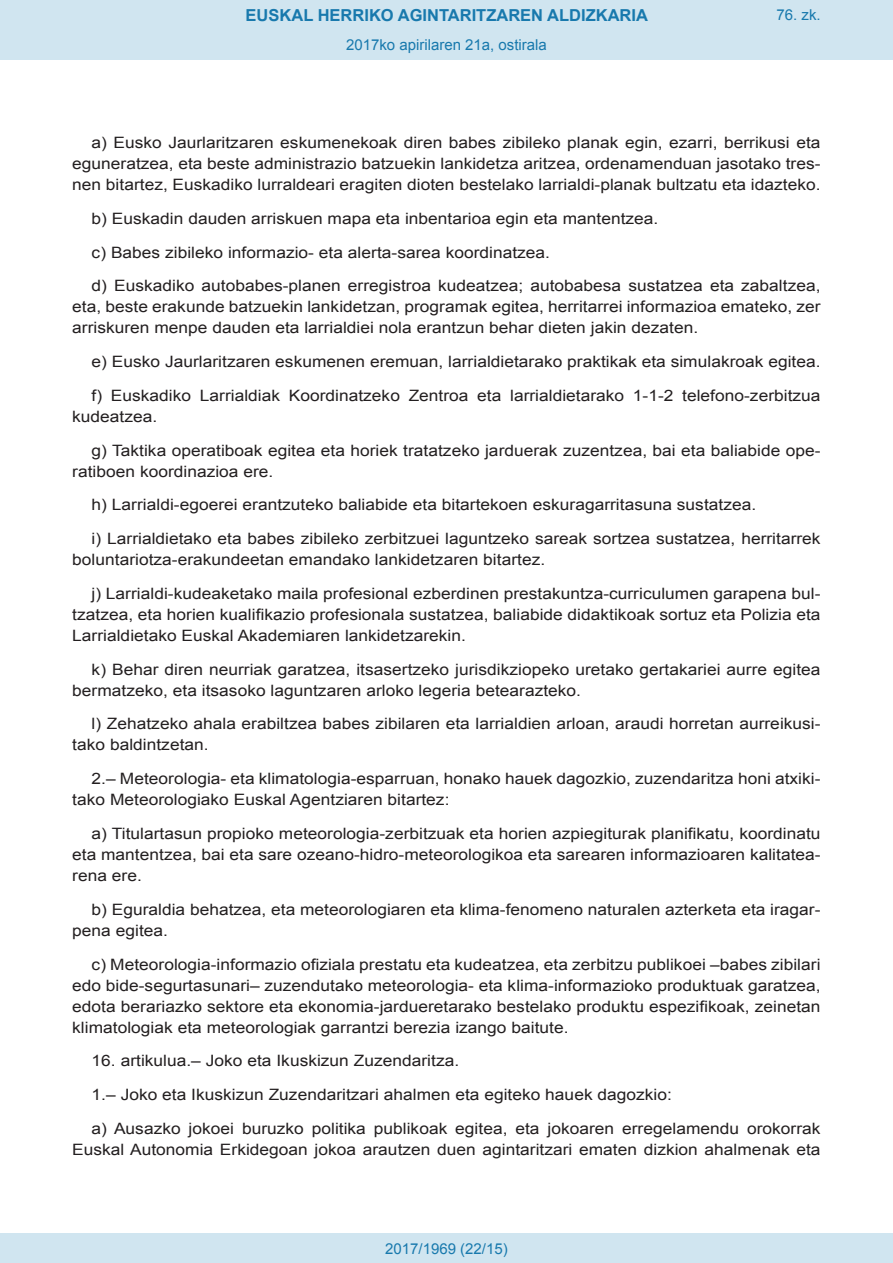
<style>
.page{position:relative;width:893px;height:1263px;background:#fff}
.page>*{position:absolute;margin:0;border:0;box-sizing:border-box;transform-origin:0 0}
.t1{font:700 16.5px "Arial";color:#1879ad}
.BOPVDetalle{font:15.6px/21px "Arial";color:#231f20;scale:1.11 1}
.Paginacion_Centro{font:15px "Arial";color:#1879ad}
</style>
<div class="page">
<div style="left:0;top:0;width:893px;height:60px;background:#d0e5f0"></div>
<div style="left:0;top:1233px;width:893px;height:30px;background:#d0e5f0"></div>
<p class="t1" style="left:246px;top:4px;width:404px">EUSKAL HERRIKO AGINTARITZAREN ALDIZKARIA</p>
<p class="Paginacion_Centro" style="left:346px;top:35px;width:202px">2017ko apirilaren 21a, ostirala</p>
<p class="Paginacion_Centro" style="left:776px;top:5px;width:46px">76. zk.</p>
<p class="BOPVDetalle" style="left:72px;top:132px;width:676px;text-align:justify;text-indent:19px">a) Eusko Jaurlaritzaren eskumenekoak diren babes zibileko planak egin, ezarri, berrikusi eta eguneratzea, eta beste administrazio batzuekin lankidetza aritzea, ordenamenduan jasotako tres&shy;nen bitartez, Euskadiko lurraldeari eragiten dioten bestelako larrialdi-planak bultzatu eta idazteko.</p>
<p class="BOPVDetalle" style="left:92px;top:208px;width:512px">b) Euskadin dauden arriskuen mapa eta inbentarioa egin eta mantentzea.</p>
<p class="BOPVDetalle" style="left:92px;top:242px;width:415px">c) Babes zibileko informazio- eta alerta-sarea koordinatzea.</p>
<p class="BOPVDetalle" style="left:72px;top:276px;width:676px;text-align:justify;text-indent:19px">d) Euskadiko autobabes-planen erregistroa kudeatzea; autobabesa sustatzea eta zabaltzea, eta, beste erakunde batzuekin lankidetzan, programak egitea, herritarrei informazioa emateko, zer arriskuren menpe dauden eta larrialdiei nola erantzun behar dieten jakin dezaten.</p>
<p class="BOPVDetalle" style="left:92px;top:351px;width:658px">e) Eusko Jaurlaritzaren eskumenen eremuan, larrialdietarako praktikak eta simulakroak egitea.</p>
<p class="BOPVDetalle" style="left:72px;top:385px;width:676px;text-indent:19px">f) Euskadiko Larrialdiak Koordinatzeko Zentroa eta larrialdietarako 1-1-2 telefono-zerbitzua kudeatzea.</p>
<p class="BOPVDetalle" style="left:72px;top:440px;width:676px;text-indent:19px">g) Taktika operatiboak egitea eta horiek tratatzeko jarduerak zuzentzea, bai eta baliabide ope&shy;ratiboen koordinazioa ere.</p>
<p class="BOPVDetalle" style="left:92px;top:495px;width:600px">h) Larrialdi-egoerei erantzuteko baliabide eta bitartekoen eskuragarritasuna sustatzea.</p>
<p class="BOPVDetalle" style="left:72px;top:528px;width:676px;text-indent:19px">i) Larrialdietako eta babes zibileko zerbitzuei laguntzeko sareak sortzea sustatzea, herritarrek boluntariotza-erakundeetan emandako lankidetzaren bitartez.</p>
<p class="BOPVDetalle" style="left:72px;top:583px;width:676px;text-align:justify;text-indent:19px">j) Larrialdi-kudeaketako maila profesional ezberdinen prestakuntza-curriculumen garapena bul&shy;tzatzea, eta horien kualifikazio profesionala sustatzea, baliabide didaktikoak sortuz eta Polizia eta Larrialdietako Euskal Akademiaren lankidetzarekin.</p>
<p class="BOPVDetalle" style="left:72px;top:659px;width:676px;text-indent:19px">k) Behar diren neurriak garatzea, itsasertzeko jurisdikziopeko uretako gertakariei aurre egitea bermatzeko, eta itsasoko laguntzaren arloko legeria betearazteko.</p>
<p class="BOPVDetalle" style="left:72px;top:714px;width:676px;text-indent:19px">l) Zehatzeko ahala erabiltzea babes zibilaren eta larrialdien arloan, araudi horretan aurreikusi&shy;tako baldintzetan.</p>
<p class="BOPVDetalle" style="left:72px;top:768px;width:676px;text-indent:19px">2.– Meteorologia- eta klimatologia-esparruan, honako hauek dagozkio, zuzendaritza honi atxiki&shy;tako Meteorologiako Euskal Agentziaren bitartez:</p>
<p class="BOPVDetalle" style="left:72px;top:823px;width:676px;text-align:justify;text-indent:19px">a) Titulartasun propioko meteorologia-zerbitzuak eta horien azpiegiturak planifikatu, koordinatu eta mantentzea, bai eta sare ozeano-hidro-meteorologikoa eta sarearen informazioaren kalitatea&shy;rena ere.</p>
<p class="BOPVDetalle" style="left:72px;top:899px;width:676px;text-indent:19px">b) Eguraldia behatzea, eta meteorologiaren eta klima-fenomeno naturalen azterketa eta iragar&shy;pena egitea.</p>
<p class="BOPVDetalle" style="left:72px;top:954px;width:676px;text-align:justify;text-indent:19px">c) Meteorologia-informazio ofiziala prestatu eta kudeatzea, eta zerbitzu publikoei –babes zibilari edo bide-segurtasunari– zuzendutako meteorologia- eta klima-informazioko produktuak garatzea, edota berariazko sektore eta ekonomia-jardueretarako bestelako produktu espezifikoak, zeinetan klimatologiak eta meteorologiak garrantzi berezia izango baitute.</p>
<p class="BOPVDetalle" style="left:92px;top:1050px;width:333px">16. artikulua.– Joko eta Ikuskizun Zuzendaritza.</p>
<p class="BOPVDetalle" style="left:92px;top:1084px;width:524px">1.– Joko eta Ikuskizun Zuzendaritzari ahalmen eta egiteko hauek dagozkio:</p>
<p class="BOPVDetalle" style="left:72px;top:1118px;width:676px;text-align:right">a) Ausazko jokoei buruzko politika publikoak egitea, eta jokoaren erregelamendu orokorrak<br>Euskal Autonomia Erkidegoan jokoa arautzen duen agintaritzari ematen dizkion ahalmenak eta</p>
<p class="Paginacion_Centro" style="left:385px;top:1238px;width:124px">2017/1969 (22/15)</p>
</div>
